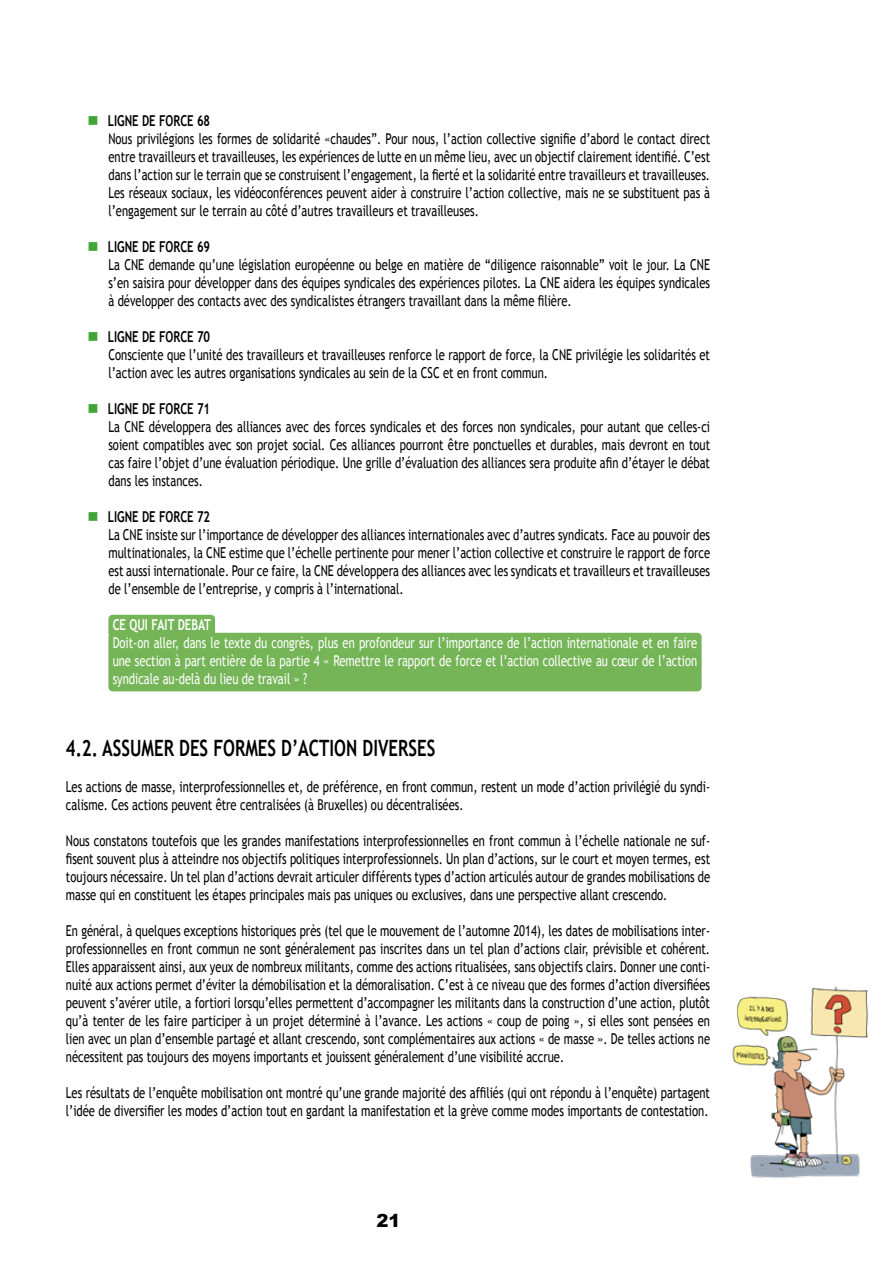
<style>
.page{position:relative;width:893px;height:1263px;background:#fff}
.page>*{position:absolute;margin:0;border:0;box-sizing:border-box;transform-origin:0 0}
.t1{font:700 22.5px "Trebuchet MS";color:#000;scale:.75 1}
.t2{font:900 18px "Arial";color:#000}
.t3{font:15px/18px "Trebuchet MS";color:#000;text-align:justify;scale:.75 1}
.t4{font:15px/18px "Trebuchet MS";color:#fff;text-align:justify;scale:.75 1}
.t5{font:700 15px "Trebuchet MS";color:#000;scale:.75 1}
.t6{font:700 15px "Trebuchet MS";color:#fff;scale:.75 1}
</style>
<div class="page">
<img style="left:732px;top:986px;width:136px;height:193px">
<div style="left:108px;top:615px;width:107px;height:22px;background:#75b558;border-radius:4px"></div>
<div style="left:108px;top:633px;width:594px;height:58px;background:#75b558;border-radius:4px"></div>
<p class="t5" style="left:108px;top:111px;width:138px">LIGNE DE FORCE 68</p>
<p class="t3" style="left:108px;top:130px;width:804px">Nous privilégions les formes de solidarité «chaudes”. Pour nous, l’action collective signifie d’abord le contact direct entre travailleurs et travailleuses, les expériences de lutte en un même lieu, avec un objectif clairement identifié. C’est dans l’action sur le terrain que se construisent l’engagement, la fierté et la solidarité entre travailleurs et travailleuses.<br>Les réseaux sociaux, les vidéoconférences peuvent aider à construire l’action collective, mais ne se substituent pas à l’engagement sur le terrain au côté d’autres travailleurs et travailleuses.</p>
<p class="t5" style="left:108px;top:237px;width:138px">LIGNE DE FORCE 69</p>
<p class="t3" style="left:108px;top:256px;width:804px">La CNE demande qu’une législation européenne ou belge en matière de “diligence raisonnable” voit le jour. La CNE s’en saisira pour développer dans des équipes syndicales des expériences pilotes. La CNE aidera les équipes syndicales à développer des contacts avec des syndicalistes étrangers travaillant dans la même filière.</p>
<p class="t5" style="left:108px;top:327px;width:138px">LIGNE DE FORCE 70</p>
<p class="t3" style="left:108px;top:346px;width:804px">Consciente que l’unité des travailleurs et travailleuses renforce le rapport de force, la CNE privilégie les solidarités et l’action avec les autres organisations syndicales au sein de la CSC et en front commun.</p>
<p class="t5" style="left:108px;top:399px;width:138px">LIGNE DE FORCE 71</p>
<p class="t3" style="left:108px;top:418px;width:804px">La CNE développera des alliances avec des forces syndicales et des forces non syndicales, pour autant que celles-ci soient compatibles avec son projet social. Ces alliances pourront être ponctuelles et durables, mais devront en tout cas faire l’objet d’une évaluation périodique. Une grille d’évaluation des alliances sera produite afin d’étayer le débat dans les instances.</p>
<p class="t5" style="left:108px;top:507px;width:138px">LIGNE DE FORCE 72</p>
<p class="t3" style="left:108px;top:526px;width:804px">La CNE insiste sur l’importance de développer des alliances internationales avec d’autres syndicats. Face au pouvoir des multinationales, la CNE estime que l’échelle pertinente pour mener l’action collective et construire le rapport de force est aussi internationale. Pour ce faire, la CNE développera des alliances avec les syndicats et travailleurs et travailleuses de l’ensemble de l’entreprise, y compris à l’international.</p>
<p class="t6" style="left:113px;top:615px;width:133px">CE QUI FAIT DEBAT</p>
<p class="t4" style="left:113px;top:634px;width:781px">Doit-on aller, dans le texte du congrès, plus en profondeur sur l’importance de l’action internationale et en faire une section à part entière de la partie 4 « Remettre le rapport de force et l’action collective au cœur de l’action syndicale au-delà du lieu de travail » ?</p>
<h1 class="t1" style="left:66px;top:734px;width:494px">4. 2. ASSUMER DES FORMES D’ACTION DIVERSES</h1>
<p class="t3" style="left:66px;top:778px;width:860px">Les actions de masse, interprofessionnelles et, de préférence, en front commun, restent un mode d’action privilégié du syndi&shy;calisme. Ces actions peuvent être centralisées (à Bruxelles) ou décentralisées.</p>
<p class="t3" style="left:66px;top:832px;width:860px">Nous constatons toutefois que les grandes manifestations interprofessionnelles en front commun à l’échelle nationale ne suf&shy;fisent souvent plus à atteindre nos objectifs politiques interprofessionnels. Un plan d’actions, sur le court et moyen termes, est toujours nécessaire. Un tel plan d’actions devrait articuler différents types d’action articulés autour de grandes mobilisations de masse qui en constituent les étapes principales mais pas uniques ou exclusives, dans une perspective allant crescendo.</p>
<p class="t3" style="left:66px;top:922px;width:860px">En général, à quelques exceptions historiques près (tel que le mouvement de l’automne 2014), les dates de mobilisations inter&shy;professionnelles en front commun ne sont généralement pas inscrites dans un tel plan d’actions clair, prévisible et cohérent.<br>Elles apparaissent ainsi, aux yeux de nombreux militants, comme des actions ritualisées, sans objectifs clairs. Donner une conti&shy;nuité aux actions permet d’éviter la démobilisation et la démoralisation. C’est à ce niveau que des formes d’action diversifiées peuvent s’avérer utile, a fortiori lorsqu’elles permettent d’accompagner les militants dans la construction d’une action, plutôt qu’à tenter de les faire participer à un projet déterminé à l’avance. Les actions « coup de poing », si elles sont pensées en lien avec un plan d’ensemble partagé et allant crescendo, sont complémentaires aux actions « de masse ». De telles actions ne nécessitent pas toujours des moyens importants et jouissent généralement d’une visibilité accrue.</p>
<p class="t3" style="left:66px;top:1084px;width:860px">Les résultats de l’enquête mobilisation ont montré qu’une grande majorité des affiliés (qui ont répondu à l’enquête) partagent l’idée de diversifier les modes d’action tout en gardant la manifestation et la grève comme modes importants de contestation.</p>
<p class="t2" style="left:376px;top:1207px;width:26px">21</p>
</div>
